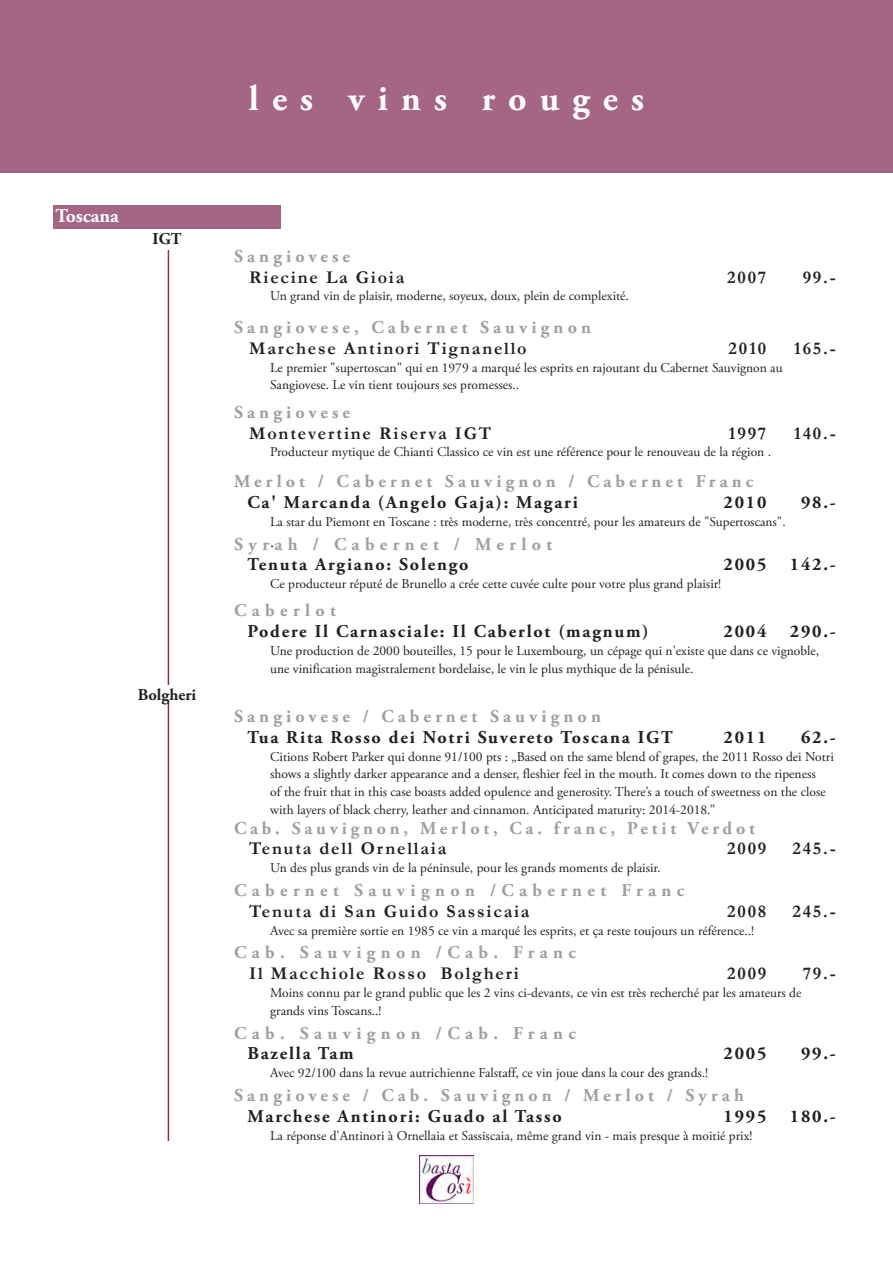
<style>
.page{position:relative;width:893px;height:1263px;background:#fff}
.page>*{position:absolute;margin:0;border:0;box-sizing:border-box;transform-origin:0 0}
.t1{font:700 36px "Adobe Garamond Pro";letter-spacing:.365em;color:#fff}
.t2{font:700 19.5px "Adobe Garamond Pro";color:#fff}
.t3{font:700 18px "Adobe Garamond Pro";letter-spacing:.1em;color:#231f20}
.t4{font:700 18px "Garamond";letter-spacing:.1em;color:#231f20}
.t5{font:700 18px "Adobe Garamond Pro";letter-spacing:.23em;color:#9d9fa2}
.t6{font:700 18px "Adobe Garamond Pro";letter-spacing:.3em;color:#9d9fa2}
.t7{font:700 18px "Adobe Garamond Pro";letter-spacing:.21em;color:#9d9fa2}
.t8{font:700 16.5px "Adobe Garamond Pro";color:#231f20}
.t9{font:16.5px "Adobe Garamond Pro";color:#231f20}
.t10{font:13.5px/17.9px "Adobe Garamond Pro";color:#231f20}
</style>
<div class="page">
<div style="left:0;top:0;width:893px;height:172px;background:#a56584"></div>
<img style="left:420px;top:1155px;width:53px;height:49px">
<hr style="left:168px;top:249px;width:1px;height:892px;background:#8a2d64">
<div style="left:53px;top:206px;width:228px;height:23px;background:#a56584"></div>
<div style="left:53px;top:686px;width:228px;height:16px;background:#fff"></div>
<p class="t2" style="left:56px;top:204px;width:65px">Toscana</p>
<p class="t8" style="left:153px;top:229px;width:30px">IGT</p>
<p class="t8" style="left:138px;top:685px;width:60px">Bolgheri</p>
<p class="t1" style="left:249px;top:77px;width:397px">les vins rouges</p>
<p class="t5" style="left:234px;top:245px;width:118px">Sangiovese</p>
<p class="t4" style="left:249px;top:266px;width:157px">Riecine La Gioia</p>
<p class="t4" style="left:727px;top:266px;width:41px">2007</p>
<p class="t4" style="left:803px;top:266px;width:34px">99.-</p>
<p class="t10" style="left:270px;top:288px;width:360px">Un grand vin de plaisir, moderne, soyeux, doux, plein de complexité.</p>
<p class="t5" style="left:234px;top:317px;width:358px">Sangiovese, Cabernet Sauvignon</p>
<p class="t4" style="left:249px;top:337px;width:279px">Marchese Antinori Tignanello</p>
<p class="t4" style="left:728px;top:337px;width:39px">2010</p>
<p class="t4" style="left:794px;top:337px;width:43px">165.-</p>
<p class="t10" style="left:270px;top:359px;width:514px">Le premier "supertoscan" qui en 1979 a marqué les esprits en rajoutant du Cabernet Sauvignon au<br>Sangiovese. Le vin tient toujours ses promesses..</p>
<p class="t5" style="left:234px;top:401px;width:118px">Sangiovese</p>
<p class="t4" style="left:249px;top:422px;width:244px">Montevertine Riserva IGT</p>
<p class="t4" style="left:728px;top:422px;width:39px">1997</p>
<p class="t4" style="left:794px;top:422px;width:43px">140.-</p>
<p class="t10" style="left:270px;top:444px;width:502px">Producteur mytique de Chianti Classico ce vin est une référence pour le renouveau de la région .</p>
<p class="t5" style="left:234px;top:471px;width:521px">Merlot / Cabernet Sauvignon / Cabernet Franc</p>
<p class="t3" style="left:248px;top:492px;width:332px">Ca' Marcanda (Angelo Gaja): Magari</p>
<p class="t3" style="left:724px;top:492px;width:44px">2010</p>
<p class="t3" style="left:801px;top:492px;width:36px">98.-</p>
<p class="t10" style="left:270px;top:513px;width:517px">La star du Piemont en Toscane : très moderne, très concentré, pour les amateurs de "Supertoscans".</p>
<p class="t6" style="left:234px;top:533px;width:320px">Syrah / Cabernet / Merlot</p>
<p class="t9" style="left:270px;top:532px;width:6px">.</p>
<p class="t3" style="left:248px;top:554px;width:222px">Tenuta Argiano: Solengo</p>
<p class="t3" style="left:724px;top:554px;width:44px">2005</p>
<p class="t3" style="left:790px;top:554px;width:47px">142.-</p>
<p class="t10" style="left:270px;top:576px;width:453px">Ce producteur réputé de Brunello a crée cette cuvée culte pour votre plus grand plaisir!</p>
<p class="t6" style="left:234px;top:600px;width:103px">Caberlot</p>
<p class="t3" style="left:248px;top:621px;width:402px">Podere Il Carnasciale: Il Caberlot (magnum)</p>
<p class="t3" style="left:724px;top:621px;width:44px">2004</p>
<p class="t3" style="left:790px;top:621px;width:47px">290.-</p>
<p class="t10" style="left:270px;top:642px;width:550px">Une production de 2000 bouteilles, 15 pour le Luxembourg, un cépage qui n'existe que dans ce vignoble, une vinification magistralement bordelaise, le vin le plus mythique de la pénisule.</p>
<p class="t5" style="left:234px;top:706px;width:368px">Sangiovese / Cabernet Sauvignon</p>
<p class="t3" style="left:248px;top:727px;width:427px">Tua Rita Rosso dei Notri Suvereto Toscana IGT</p>
<p class="t3" style="left:724px;top:727px;width:44px">2011</p>
<p class="t3" style="left:801px;top:727px;width:36px">62.-</p>
<p class="t10" style="left:270px;top:748px;width:565px">Citions Robert Parker qui donne 91/100 pts : „Based on the same blend of grapes, the 2011 Rosso dei Notri shows a slightly darker appearance and a denser, fleshier feel in the mouth. It comes down to the ripeness<br>of the fruit that in this case boasts added opulence and generosity. There’s a touch of sweetness on the close with layers of black cherry, leather and cinnamon. Anticipated maturity: 2014-2018.”</p>
<p class="t7" style="left:234px;top:817px;width:522px">Cab. Sauvignon, Merlot, Ca. franc, Petit Verdot</p>
<p class="t4" style="left:249px;top:838px;width:199px">Tenuta dell Ornellaia</p>
<p class="t4" style="left:727px;top:838px;width:41px">2009</p>
<p class="t4" style="left:792px;top:838px;width:45px">245.-</p>
<p class="t10" style="left:270px;top:859px;width:392px">Un des plus grands vin de la péninsule, pour les grands moments de plaisir.</p>
<p class="t6" style="left:234px;top:880px;width:452px">Cabernet Sauvignon /Cabernet Franc</p>
<p class="t4" style="left:249px;top:900px;width:282px">Tenuta di San Guido Sassicaia</p>
<p class="t4" style="left:727px;top:900px;width:41px">2008</p>
<p class="t4" style="left:792px;top:900px;width:45px">245.-</p>
<p class="t10" style="left:270px;top:922px;width:486px">Avec sa première sortie en 1985 ce vin a marqué les esprits, et ça reste toujours un référence..!</p>
<p class="t6" style="left:234px;top:942px;width:343px">Cab. Sauvignon /Cab. Franc</p>
<p class="t4" style="left:249px;top:963px;width:271px">Il Macchiole Rosso Bolgheri</p>
<p class="t4" style="left:727px;top:963px;width:41px">2009</p>
<p class="t4" style="left:803px;top:963px;width:34px">79.-</p>
<p class="t10" style="left:270px;top:984px;width:533px">Moins connu par le grand public que les 2 vins ci-devants, ce vin est très recherché par les amateurs de grands vins Toscans..!</p>
<p class="t6" style="left:234px;top:1022px;width:343px">Cab. Sauvignon /Cab. Franc</p>
<p class="t3" style="left:248px;top:1043px;width:107px">Bazella Tam</p>
<p class="t3" style="left:724px;top:1043px;width:44px">2005</p>
<p class="t3" style="left:801px;top:1043px;width:36px">99.-</p>
<p class="t10" style="left:270px;top:1064px;width:440px">Avec 92/100 dans la revue autrichienne Falstaff, ce vin joue dans la cour des grands.!</p>
<p class="t5" style="left:234px;top:1085px;width:511px">Sangiovese / Cab. Sauvignon / Merlot / Syrah</p>
<p class="t3" style="left:248px;top:1105px;width:315px">Marchese Antinori: Guado al Tasso</p>
<p class="t3" style="left:724px;top:1105px;width:44px">1995</p>
<p class="t3" style="left:790px;top:1105px;width:47px">180.-</p>
<p class="t10" style="left:270px;top:1127px;width:484px">La réponse d'Antinori à Ornellaia et Sassiscaia, même grand vin - mais presque à moitié prix!</p>
</div>
